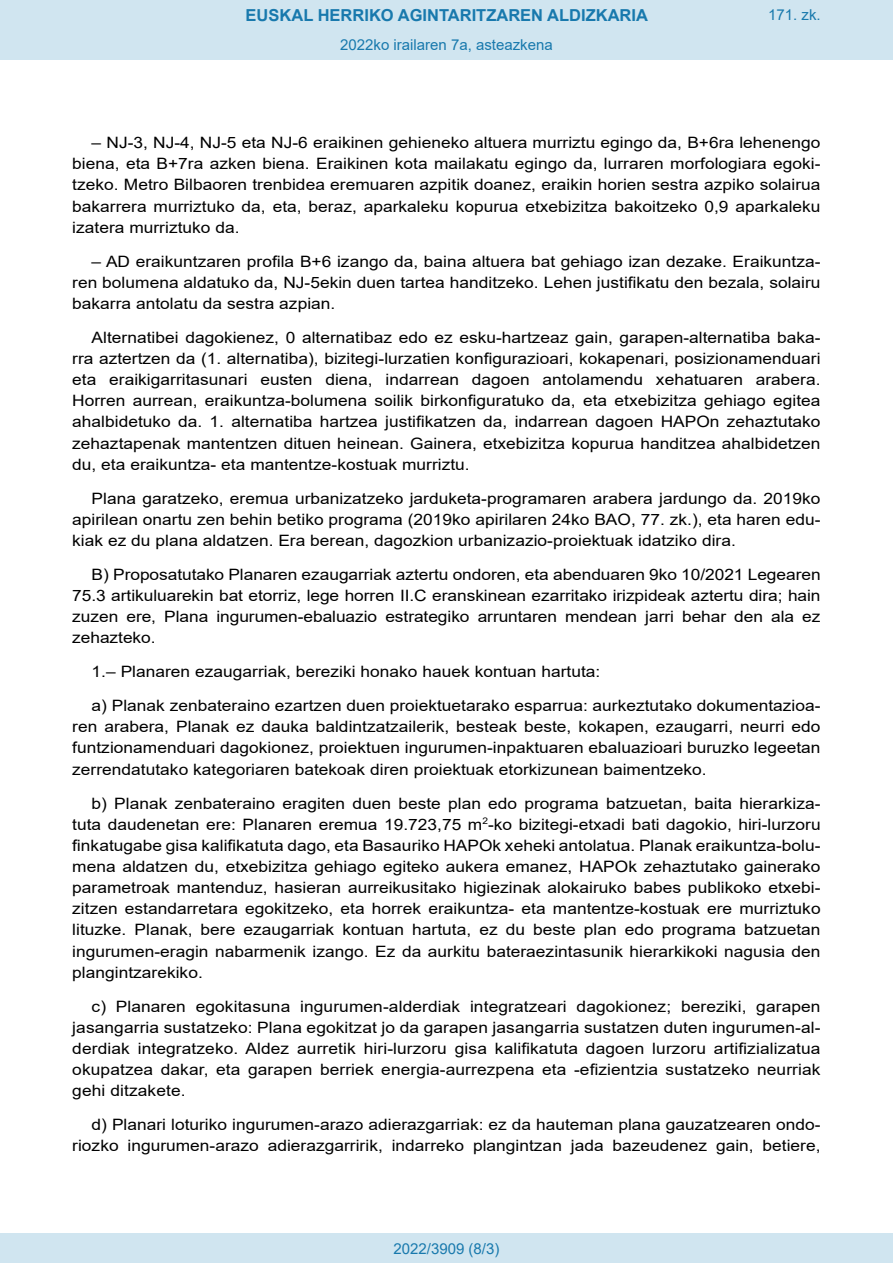
<style>
.page{position:relative;width:893px;height:1263px;background:#fff}
.page>*{position:absolute;margin:0;border:0;box-sizing:border-box;transform-origin:0 0}
.t1{font:700 16.5px "Arial";color:#1879ad}
.BOPVDetalle{font:15.6px/21.1px "Arial";color:#000;text-align:justify;scale:1.11 1}
.Paginacion_Centro{font:15px "Arial";color:#1879ad}
</style>
<div class="page">
<div style="left:0;top:0;width:893px;height:60px;background:#d0e5f0"></div>
<div style="left:0;top:1233px;width:893px;height:30px;background:#d0e5f0"></div>
<p class="t1" style="left:246px;top:3px;width:404px">EUSKAL HERRIKO AGINTARITZAREN ALDIZKARIA</p>
<p class="Paginacion_Centro" style="left:340px;top:35px;width:214px">2022ko irailaren 7a, asteazkena</p>
<p class="Paginacion_Centro" style="left:768px;top:5px;width:54px">171. zk.</p>
<p class="BOPVDetalle" style="left:72px;top:132px;width:676px;text-indent:19px">– NJ-3, NJ-4, NJ-5 eta NJ-6 eraikinen gehieneko altuera murriztu egingo da, B+6ra lehenengo biena, eta B+7ra azken biena. Eraikinen kota mailakatu egingo da, lurraren morfologiara egoki&shy;tzeko. Metro Bilbaoren trenbidea eremuaren azpitik doanez, eraikin horien sestra azpiko solairua bakarrera murriztuko da, eta, beraz, aparkaleku kopurua etxebizitza bakoitzeko 0,9 aparkaleku izatera murriztuko da.</p>
<p class="BOPVDetalle" style="left:72px;top:250px;width:676px;text-indent:19px">– AD eraikuntzaren profila B+6 izango da, baina altuera bat gehiago izan dezake. Eraikuntza&shy;ren bolumena aldatuko da, NJ-5ekin duen tartea handitzeko. Lehen justifikatu den bezala, solairu bakarra antolatu da sestra azpian.</p>
<p class="BOPVDetalle" style="left:72px;top:327px;width:676px;text-indent:19px">Alternatibei dagokienez, 0 alternatibaz edo ez esku-hartzeaz gain, garapen-alternatiba baka&shy;rra aztertzen da (1. alternatiba), bizitegi-lurzatien konfigurazioari, kokapenari, posizionamenduari eta eraikigarritasunari eusten diena, indarrean dagoen antolamendu xehatuaren arabera.<br>Horren aurrean, eraikuntza-bolumena soilik birkonfiguratuko da, eta etxebizitza gehiago egitea ahalbidetuko da. 1. alternatiba hartzea justifikatzen da, indarrean dagoen HAPOn zehaztutako zehaztapenak mantentzen dituen heinean. Gainera, etxebizitza kopurua handitzea ahalbidetzen du, eta eraikuntza- eta mantentze-kostuak murriztu.</p>
<p class="BOPVDetalle" style="left:72px;top:487px;width:676px;text-indent:19px">Plana garatzeko, eremua urbanizatzeko jarduketa-programaren arabera jardungo da. 2019ko apirilean onartu zen behin betiko programa (2019ko apirilaren 24ko BAO, 77. zk.), eta haren edu&shy;kiak ez du plana aldatzen. Era berean, dagozkion urbanizazio-proiektuak idatziko dira.</p>
<p class="BOPVDetalle" style="left:72px;top:564px;width:676px;text-indent:19px">B) Proposatutako Planaren ezaugarriak aztertu ondoren, eta abenduaren 9ko 10/2021 Legearen 75.3 artikuluarekin bat etorriz, lege horren II.C eranskinean ezarritako irizpideak aztertu dira; hain zuzen ere, Plana ingurumen-ebaluazio estrategiko arruntaren mendean jarri behar den ala ez zehazteko.</p>
<p class="BOPVDetalle" style="left:92px;top:661px;width:460px">1.– Planaren ezaugarriak, bereziki honako hauek kontuan hartuta:</p>
<p class="BOPVDetalle" style="left:72px;top:695px;width:676px;text-indent:19px">a) Planak zenbateraino ezartzen duen proiektuetarako esparrua: aurkeztutako dokumentazioa&shy;ren arabera, Planak ez dauka baldintzatzailerik, besteak beste, kokapen, ezaugarri, neurri edo funtzionamenduari dagokionez, proiektuen ingurumen-inpaktuaren ebaluazioari buruzko legeetan zerrendatutako kategoriaren batekoak diren proiektuak etorkizunean baimentzeko.</p>
<p class="BOPVDetalle" style="left:72px;top:792px;width:676px;text-indent:19px">b) Planak zenbateraino eragiten duen beste plan edo programa batzuetan, baita hierarkiza&shy;tuta daudenetan ere: Planaren eremua 19.723,75 m<sup>2</sup>-ko bizitegi-etxadi bati dagokio, hiri-lurzoru finkatugabe gisa kalifikatuta dago, eta Basauriko HAPOk xeheki antolatua. Planak eraikuntza-bolu&shy;mena aldatzen du, etxebizitza gehiago egiteko aukera emanez, HAPOk zehaztutako gainerako parametroak mantenduz, hasieran aurreikusitako higiezinak alokairuko babes publikoko etxebi&shy;zitzen estandarretara egokitzeko, eta horrek eraikuntza- eta mantentze-kostuak ere murriztuko lituzke. Planak, bere ezaugarriak kontuan hartuta, ez du beste plan edo programa batzuetan ingurumen-eragin nabarmenik izango. Ez da aurkitu bateraezintasunik hierarkikoki nagusia den plangintzarekiko.</p>
<p class="BOPVDetalle" style="left:72px;top:995px;width:676px;text-indent:19px">c) Planaren egokitasuna ingurumen-alderdiak integratzeari dagokionez; bereziki, garapen jasangarria sustatzeko: Plana egokitzat jo da garapen jasangarria sustatzen duten ingurumen-al&shy;derdiak integratzeko. Aldez aurretik hiri-lurzoru gisa kalifikatuta dagoen lurzoru artifizializatua okupatzea dakar, eta garapen berriek energia-aurrezpena eta -efizientzia sustatzeko neurriak gehi ditzakete.</p>
<p class="BOPVDetalle" style="left:72px;top:1114px;width:676px;text-align:right">d) Planari loturiko ingurumen-arazo adierazgarriak: ez da hauteman plana gauzatzearen ondo&shy;riozko ingurumen-arazo adierazgarririk, indarreko plangintzan jada bazeudenez gain, betiere,</p>
<p class="Paginacion_Centro" style="left:393px;top:1238px;width:107px">2022/3909 (8/3)</p>
</div>
